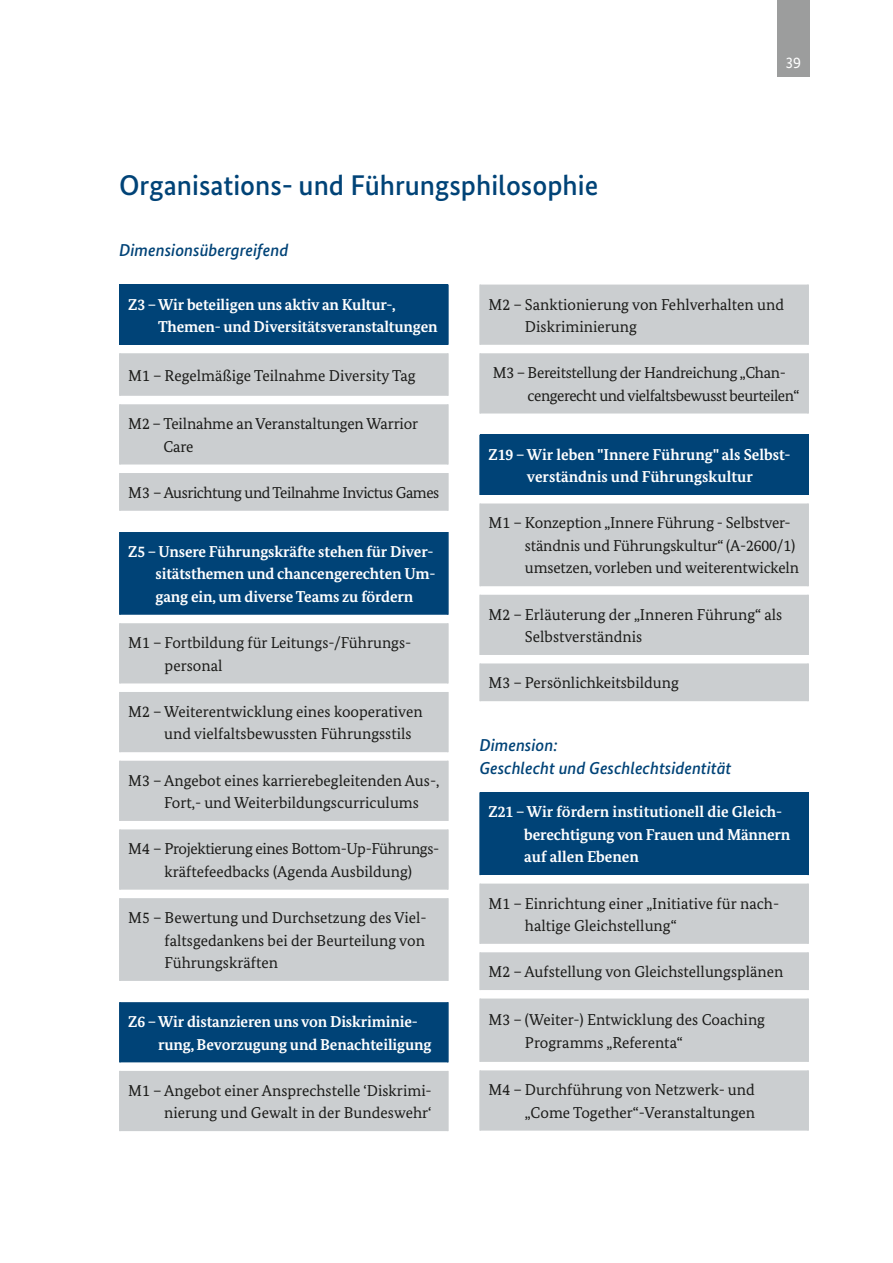
<style>
.page{position:relative;width:893px;height:1263px;background:#fff}
.page>*{position:absolute;margin:0;border:0;box-sizing:border-box;transform-origin:0 0}
.t1{font:500 28.5px "Bundes Sans";color:#004377}
.t2{font:italic 500 17.25px/22.5px "Bundes Sans";color:#004377}
.t3{font:15.75px/22.5px "Bundes Serif";color:#1a1a18}
.t4{font:700 15.75px/22.5px "Bundes Serif";letter-spacing:-.01em;color:#fff}
.t5{font:15.75px/22.5px "Bundes Serif";letter-spacing:-.03em;color:#1a1a18}
.t6{font:15.75px/22.5px "Bundes Serif";letter-spacing:-.02em;color:#1a1a18;text-align:center}
.t7{font:15.75px "Bundes Sans";color:#fff}
</style>
<div class="page">
<div style="left:777px;top:0;width:33px;height:77px;background:#9c9d9d"></div>
<div style="left:120px;top:285px;width:328px;height:60px;background:#004377"></div>
<svg style="left:120px;top:353px;width:328px;height:778px;fill:#cbced0"></svg>
<svg style="left:120px;top:532px;width:328px;height:530px;background:#9aaebd"></svg>
<hr style="left:119px;top:1071px;width:2px;height:60px;background:#cbced0">
<hr style="left:447px;top:1071px;width:2px;height:60px;background:#cbced0">
<hr style="left:119px;top:829px;width:2px;height:61px;background:#cbced0">
<hr style="left:447px;top:829px;width:2px;height:61px;background:#cbced0">
<hr style="left:119px;top:898px;width:2px;height:83px;background:#cbced0">
<hr style="left:447px;top:898px;width:2px;height:83px;background:#cbced0">
<hr style="left:119px;top:761px;width:2px;height:60px;background:#cbced0">
<hr style="left:447px;top:761px;width:2px;height:60px;background:#cbced0">
<hr style="left:119px;top:692px;width:2px;height:60px;background:#cbced0">
<hr style="left:447px;top:692px;width:2px;height:60px;background:#cbced0">
<hr style="left:119px;top:623px;width:2px;height:60px;background:#cbced0">
<hr style="left:447px;top:623px;width:2px;height:60px;background:#cbced0">
<hr style="left:119px;top:404px;width:2px;height:60px;background:#cbced0">
<hr style="left:447px;top:404px;width:2px;height:60px;background:#cbced0">
<hr style="left:119px;top:473px;width:2px;height:38px;background:#cbced0">
<hr style="left:447px;top:473px;width:2px;height:38px;background:#cbced0">
<hr style="left:119px;top:353px;width:2px;height:43px;background:#cbced0">
<hr style="left:447px;top:353px;width:2px;height:43px;background:#cbced0">
<hr style="left:119px;top:285px;width:2px;height:60px;background:#004377">
<hr style="left:447px;top:285px;width:2px;height:60px;background:#004377">
<hr style="left:119px;top:532px;width:2px;height:83px;background:#004377">
<hr style="left:447px;top:532px;width:2px;height:83px;background:#004377">
<hr style="left:119px;top:1002px;width:2px;height:60px;background:#004377">
<hr style="left:447px;top:1002px;width:2px;height:60px;background:#004377">
<svg style="left:480px;top:285px;width:328px;height:416px;background:#d2d5d6"></svg>
<div style="left:480px;top:435px;width:328px;height:60px;background:#004377"></div>
<hr style="left:479px;top:663px;width:2px;height:38px;background:#cbced0">
<hr style="left:807px;top:663px;width:2px;height:38px;background:#cbced0">
<hr style="left:479px;top:595px;width:2px;height:60px;background:#cbced0">
<hr style="left:807px;top:595px;width:2px;height:60px;background:#cbced0">
<hr style="left:479px;top:503px;width:2px;height:83px;background:#cbced0">
<hr style="left:807px;top:503px;width:2px;height:83px;background:#cbced0">
<hr style="left:479px;top:353px;width:2px;height:60px;background:#cbced0">
<hr style="left:807px;top:353px;width:2px;height:60px;background:#cbced0">
<hr style="left:479px;top:285px;width:2px;height:60px;background:#cbced0">
<hr style="left:807px;top:285px;width:2px;height:60px;background:#cbced0">
<hr style="left:479px;top:435px;width:2px;height:60px;background:#004377">
<hr style="left:807px;top:435px;width:2px;height:60px;background:#004377">
<div style="left:480px;top:792px;width:328px;height:83px;background:#004377"></div>
<svg style="left:481px;top:883px;width:326px;height:247px;background:#d0d3d4"></svg>
<hr style="left:479px;top:1070px;width:2px;height:60px;background:#cbced0">
<hr style="left:807px;top:1070px;width:2px;height:60px;background:#cbced0">
<hr style="left:479px;top:998px;width:2px;height:64px;background:#cbced0">
<hr style="left:807px;top:998px;width:2px;height:64px;background:#cbced0">
<hr style="left:479px;top:952px;width:2px;height:38px;background:#cbced0">
<hr style="left:807px;top:952px;width:2px;height:38px;background:#cbced0">
<hr style="left:479px;top:883px;width:2px;height:61px;background:#cbced0">
<hr style="left:807px;top:883px;width:2px;height:61px;background:#cbced0">
<hr style="left:479px;top:792px;width:2px;height:83px;background:#004377">
<hr style="left:807px;top:792px;width:2px;height:83px;background:#004377">
<h1 class="t1" style="left:119px;top:168px;width:481px">Organisations- und Führungsphilosophie</h1>
<p class="t7" style="left:785px;top:53px;width:17px">39</p>
<p class="t2" style="left:119px;top:239px;width:171px">Dimensionsübergreifend</p>
<p class="t4" style="left:158px;top:293px;width:281px;text-indent:-30px">Z3 – Wir beteiligen uns aktiv an Kultur-,<br>Themen- und Diversitätsveranstaltungen</p>
<p class="t3" style="left:128px;top:364px;width:289px">M1 – Regelmäßige Teilnahme Diversity Tag</p>
<p class="t3" style="left:163px;top:412px;width:256px;text-indent:-35px">M2 – Teilnahme an Veranstaltungen Warrior<br>Care</p>
<p class="t5" style="left:128px;top:481px;width:312px">M3 – Ausrichtung und Teilnahme Invictus Games</p>
<p class="t4" style="left:156px;top:540px;width:281px;text-indent:-27px">Z5 – Unsere Führungskräfte stehen für Diver&shy;sitätsthemen und chancengerechten Um&shy;gang ein, um diverse Teams zu fördern</p>
<p class="t3" style="left:165px;top:631px;width:246px;text-indent:-36px">M1 – Fortbildung für Leitungs-/Führungs&shy;personal</p>
<p class="t3" style="left:164px;top:700px;width:260px;text-indent:-36px">M2 – Weiterentwicklung eines kooperativen und vielfaltsbewussten Führungsstils</p>
<p class="t3" style="left:164px;top:769px;width:277px;text-indent:-36px">M3 – Angebot eines karrierebegleitenden Aus-,<br>Fort,- und Weiterbildungscurriculums</p>
<p class="t6" style="left:128px;top:837px;width:313px">M4 – Projektierung eines Bottom-Up-Führungs&shy;kräftefeedbacks (Agenda Ausbildung)</p>
<p class="t3" style="left:165px;top:906px;width:264px;text-align:justify;text-indent:-36px">M5 – Bewertung und Durchsetzung des Viel&shy;faltsgedankens bei der Beurteilung von Führungskräften</p>
<p class="t4" style="left:158px;top:1010px;width:275px;text-indent:-30px">Z6 – Wir distanzieren uns von Diskriminie&shy;rung, Bevorzugung und Benachteiligung</p>
<p class="t3" style="left:128px;top:1079px;width:305px;text-align:right">M1 – Angebot einer Ansprechstelle ‘Diskrimi&shy;nierung und Gewalt in der Bundeswehr‘</p>
<p class="t3" style="left:525px;top:293px;width:261px;text-indent:-36px">M2 – Sanktionierung von Fehlverhalten und<br>Diskriminierung</p>
<p class="t5" style="left:528px;top:361px;width:273px;text-indent:-35px">M3 – Bereitstellung der Handreichung „Chan&shy;cengerecht und vielfaltsbewusst beurteilen“</p>
<p class="t4" style="left:489px;top:443px;width:304px;text-align:center">Z19 – Wir leben "Innere Führung" als Selbst&shy;verständnis und Führungskultur</p>
<p class="t3" style="left:525px;top:512px;width:276px;text-indent:-36px">M1 – Konzeption „Innere Führung - Selbstver&shy;ständnis und Führungskultur“ (A-2600/1) umsetzen, vorleben und weiterentwickeln</p>
<p class="t3" style="left:525px;top:603px;width:259px;text-indent:-36px">M2 – Erläuterung der „Inneren Führung“ als<br>Selbstverständnis</p>
<p class="t3" style="left:489px;top:672px;width:192px">M3 – Persönlichkeitsbildung</p>
<p class="t2" style="left:479px;top:734px;width:254px">Dimension:<br>Geschlecht und Geschlechtsidentität</p>
<p class="t4" style="left:524px;top:800px;width:268px;text-indent:-36px">Z21 – Wir fördern institutionell die Gleich&shy;berechtigung von Frauen und Männern auf allen Ebenen</p>
<p class="t3" style="left:525px;top:892px;width:256px;text-indent:-36px">M1 – Einrichtung einer „Initiative für nach&shy;haltige Gleichstellung“</p>
<p class="t3" style="left:489px;top:960px;width:296px">M2 – Aufstellung von Gleichstellungsplänen</p>
<p class="t3" style="left:525px;top:1008px;width:242px;text-indent:-36px">M3 – (Weiter-) Entwicklung des Coaching<br>Programms „Referenta“</p>
<p class="t3" style="left:489px;top:1078px;width:268px;text-align:right">M4 – Durchführung von Netzwerk- und „Come Together“-Veranstaltungen</p>
</div>
